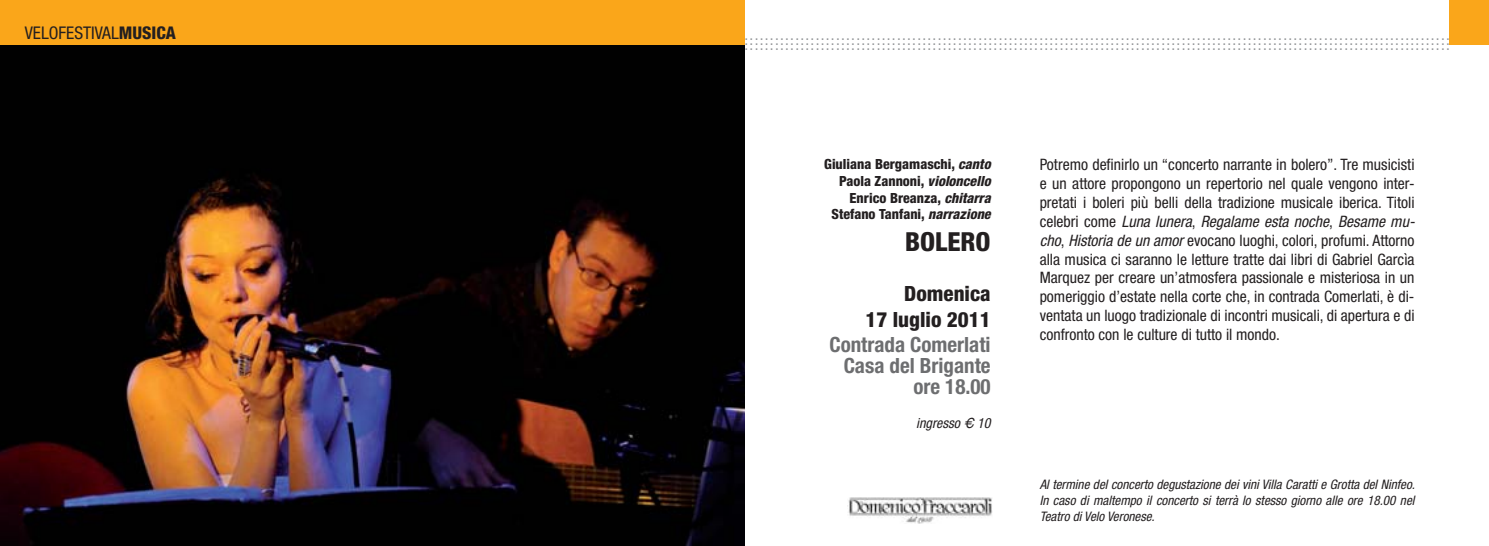
<style>
.page{position:relative;width:1489px;height:546px;background:#fff}
.page>*{position:absolute;margin:0;border:0;box-sizing:border-box;transform-origin:0 0}
.t1{font:800 condensed 26.25px "Helvetica Neue";color:#231f20}
.t2{font:700 condensed 21px/21px "Helvetica Neue";color:#6d6e70;text-align:right}
.t3{font:800 condensed 21px/25.2px "Helvetica Neue";color:#231f20;text-align:right}
.t4{font:condensed 17.5px "Helvetica Neue";color:#231f20}
.t5{font:condensed 15.75px/18.9px "Helvetica Neue";color:#231f20;text-align:justify}
.t6{font:condensed 15.75px "Helvetica Neue";color:#939598}
.t7{font:800 condensed 14px/16.8px "Helvetica Neue";color:#231f20;text-align:right}
.t8{font:italic condensed 14px "Helvetica Neue";color:#231f20}
.t9{font:italic condensed 13.12px/15.8px "Helvetica Neue";color:#231f20;text-align:justify}
.s1{font-weight:800}
.s2{font-style:italic}
.s3{font-family:"Helvetica";font-stretch:normal}
</style>
<div class="page">
<img style="left:0;top:45px;width:744px;height:501px">
<div style="left:1449px;top:0;width:39px;height:45px;background:#faa61a"></div>
<div style="left:0;top:0;width:744px;height:45px;background:#faa61a"></div>
<img style="left:847px;top:497px;width:145px;height:26px">
<p class="t4" style="left:25px;top:26px;width:152px">VELOFESTIVAL<span class="s1">MUSICA</span></p>
<p class="t6" style="left:744px;top:28px;width:706px">...........................................................................................................................................</p>
<p class="t6" style="left:744px;top:34px;width:706px">...........................................................................................................................................</p>
<p class="t6" style="left:744px;top:39px;width:706px">...........................................................................................................................................</p>
<p class="t7" style="left:824px;top:157px;width:168px">Giuliana Bergamaschi, <span class="s2">canto<br></span>Paola Zannoni, <span class="s2">violoncello<br></span>Enrico Breanza, <span class="s2">chitarra<br></span>Stefano Tanfani, <span class="s2">narrazione</span></p>
<h1 class="t1" style="left:905px;top:232px;width:87px">BOLERO</h1>
<h2 class="t3" style="left:865px;top:283px;width:127px">Domenica<br>17 luglio 2011</h2>
<h2 class="t2" style="left:829px;top:335px;width:163px">Contrada Comerlati<br>Casa del Brigante ore 18.00</h2>
<p class="t8" style="left:916px;top:418px;width:76px">ingresso <span class="s3">€</span> 10</p>
<p class="t5" style="left:1039px;top:156px;width:376px">Potremo definirlo un “concerto narrante in bolero”. Tre musicisti e un attore propongono un repertorio nel quale vengono inter&shy;pretati i boleri più belli della tradizione musicale iberica. Titoli celebri come <span class="s2">Luna lunera</span>, <span class="s2">Regalame esta noche</span>, <span class="s2">Besame mu&shy;cho</span>, <span class="s2">Historia de un amor</span> evocano luoghi, colori, profumi. Attorno alla musica ci saranno le letture tratte dai libri di Gabriel Garcìa Marquez per creare un’atmosfera passionale e misteriosa in un pomeriggio d’estate nella corte che, in contrada Comerlati, è di&shy;ventata un luogo tradizionale di incontri musicali, di apertura e di confronto con le culture di tutto il mondo.</p>
<p class="t9" style="left:1039px;top:478px;width:377px">Al termine del concerto degustazione dei vini Villa Caratti e Grotta del Ninfeo.<br>In caso di maltempo il concerto si terrà lo stesso giorno alle ore 18.00 nel Teatro di Velo Veronese.</p>
</div>
